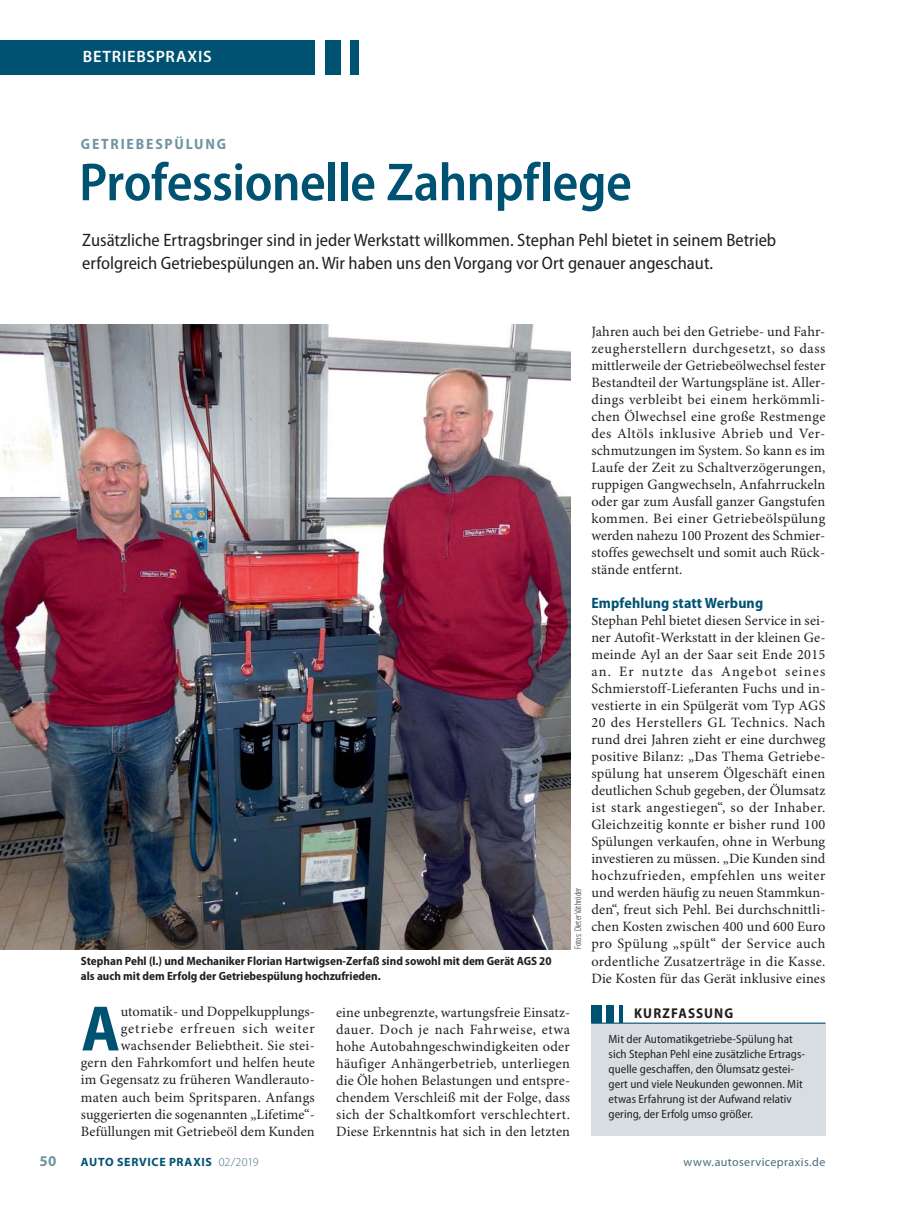
<style>
.page{position:relative;width:919px;height:1212px;background:#fff}
.page>*{position:absolute;margin:0;border:0;box-sizing:border-box;transform-origin:0 0}
.t1{font:700 semi-condensed 64.65px "Myriad Pro";color:#005273}
.t2{font:600 semi-condensed 54px "Myriad Pro";letter-spacing:-.01em;color:#005273}
.t3{font:semi-condensed 18px/22.5px "Myriad Pro";color:#231f20}
.t4{font:600 16.5px "Myriad Pro";letter-spacing:.045em;color:#fff}
.t5{font:700 semi-condensed 15px "Myriad Pro";letter-spacing:.01em;color:#005273}
.t6{font:700 semi-condensed 15px "Myriad Pro";letter-spacing:.12em;color:#7294a5}
.t7{font:700 15px "Myriad Pro";color:#7294a5}
.t8{font:14.25px/17px "Minion Pro";letter-spacing:.01em;color:#231f20;text-align:justify}
.t9{font:700 semi-condensed 14.25px "Myriad Pro";letter-spacing:.075em;color:#231f20}
.t10{font:semi-condensed 12px/15px "Myriad Pro";letter-spacing:.005em;color:#231f20}
.t11{font:700 semi-condensed 12px/15px "Myriad Pro";color:#231f20}
.t12{font:700 12px "Myriad Pro";letter-spacing:.055em;color:#005273}
.t13{font:12px "Myriad Pro";letter-spacing:.035em;color:#476e7f}
.t14{font:300 condensed 9.75px "Myriad Pro";color:#231f20}
.s1{font-weight:300;color:#476e7f}
</style>
<div class="page">
<div style="left:350px;top:40px;width:8px;height:34px;background:#005273"></div>
<div style="left:325px;top:40px;width:15px;height:34px;background:#005273"></div>
<div style="left:0;top:40px;width:315px;height:34px;background:#005273"></div>
<div style="left:591px;top:1023px;width:234px;height:113px;background:#d8dde1"></div>
<div style="left:591px;top:1006px;width:10px;height:17px;background:#005273"></div>
<div style="left:606px;top:1006px;width:8px;height:17px;background:#005273"></div>
<hr style="left:619px;top:1006px;width:3px;height:17px;background:#005273">
<hr style="left:591px;top:1023px;width:234px;height:1px;background:#005273">
<img style="left:0;top:324px;width:570px;height:625px">
<p class="t4" style="left:83px;top:47px;width:130px">BETRIEBSPRAXIS</p>
<p class="t6" style="left:81px;top:138px;width:147px">GETRIEBESPÜLUNG</p>
<h2 class="t2" style="left:79px;top:162px;width:554px">Professionelle Zahnpflege</h2>
<p class="t3" style="left:82px;top:231px;width:695px">Zusätzliche Ertragsbringer sind in jeder Werkstatt willkommen. Stephan Pehl bietet in seinem Betrieb erfolgreich Getriebespülungen an. Wir haben uns den Vorgang vor Ort genauer angeschaut.</p>
<p class="t11" style="left:81px;top:955px;width:472px">Stephan Pehl (l.) und Mechaniker Florian Hartwigsen-Zerfaß sind sowohl mit dem Gerät AGS 20 als auch mit dem Erfolg der Getriebespülung hochzufrieden.</p>
<p class="t14" style="left:572px;top:949px;width:63px;rotate:-90deg">Fotos: Dieter Väthröder</p>
<p class="t8" style="left:591px;top:324px;width:235px">Jahren auch bei den Getriebe- und Fahr&shy;zeugherstellern durchgesetzt, so dass mittlerweile der Getriebeölwechsel fester Bestandteil der Wartungspläne ist. Aller&shy;dings verbleibt bei einem herkömmli&shy;chen Ölwechsel eine große Restmenge des Altöls inklusive Abrieb und Ver&shy;schmutzungen im System. So kann es im Laufe der Zeit zu Schaltverzögerungen, ruppigen Gangwechseln, Anfahrruckeln oder gar zum Ausfall ganzer Gangstufen kommen. Bei einer Getriebeölspülung werden nahezu 100 Prozent des Schmier&shy;stoffes gewechselt und somit auch Rück&shy;stände entfernt.</p>
<p class="t5" style="left:591px;top:597px;width:173px">Empfehlung statt Werbung</p>
<p class="t8" style="left:591px;top:613px;width:235px">Stephan Pehl bietet diesen Service in sei&shy;ner Autofit-Werkstatt in der kleinen Ge&shy;meinde Ayl an der Saar seit Ende 2015 an. Er nutzte das Angebot seines Schmierstoff-Lieferanten Fuchs und in&shy;vestierte in ein Spülgerät vom Typ AGS 20 des Herstellers GL Technics. Nach rund drei Jahren zieht er eine durchweg positive Bilanz: „Das Thema Getriebe&shy;spülung hat unserem Ölgeschäft einen deutlichen Schub gegeben, der Ölumsatz ist stark angestiegen“, so der Inhaber.<br>Gleichzeitig konnte er bisher rund 100<br>Spülungen verkaufen, ohne in Werbung investieren zu müssen. „Die Kunden sind hochzufrieden, empfehlen uns weiter und werden häufig zu neuen Stammkun&shy;den“, freut sich Pehl. Bei durchschnittli&shy;chen Kosten zwischen 400 und 600 Euro pro Spülung „spült“ der Service auch ordentliche Zusatzerträge in die Kasse.<br>Die Kosten für das Gerät inklusive eines</p>
<p class="t8" style="left:81px;top:1004px;width:235px;text-align:right">utomatik- und Doppelkupplungs&shy;getriebe erfreuen sich weiter wachsender Beliebtheit. Sie stei-<br>gern den Fahrkomfort und helfen heute im Gegensatz zu früheren Wandlerauto&shy;maten auch beim Spritsparen. Anfangs suggerierten die sogenannten „Lifetime“- Befüllungen mit Getriebeöl dem Kunden</p>
<p class="t9" style="left:634px;top:1008px;width:101px">KURZFASSUNG</p>
<p class="t8" style="left:336px;top:1005px;width:235px">eine unbegrenzte, wartungsfreie Einsatz&shy;dauer. Doch je nach Fahrweise, etwa hohe Autobahngeschwindigkeiten oder häufiger Anhängerbetrieb, unterliegen die Öle hohen Belastungen und entspre&shy;chendem Verschleiß mit der Folge, dass sich der Schaltkomfort verschlechtert.<br>Diese Erkenntnis hat sich in den letzten</p>
<h1 class="t1" style="left:81px;top:1004px;width:40px">A</h1>
<p class="t10" style="left:608px;top:1033px;width:198px">Mit der Automatikgetriebe-Spülung hat sich Stephan Pehl eine zusätzliche Ertrags&shy;quelle geschaffen, den Ölumsatz gestei&shy;gert und viele Neukunden gewonnen. Mit etwas Erfahrung ist der Aufwand relativ gering, der Erfolg umso größer.</p>
<p class="t7" style="left:39px;top:1152px;width:19px">50</p>
<p class="t12" style="left:81px;top:1154px;width:179px">AUTO SERVICE PRAXIS <span class="s1">02/2019</span></p>
<p class="t13" style="left:683px;top:1154px;width:143px">www.autoservicepraxis.de</p>
</div>
